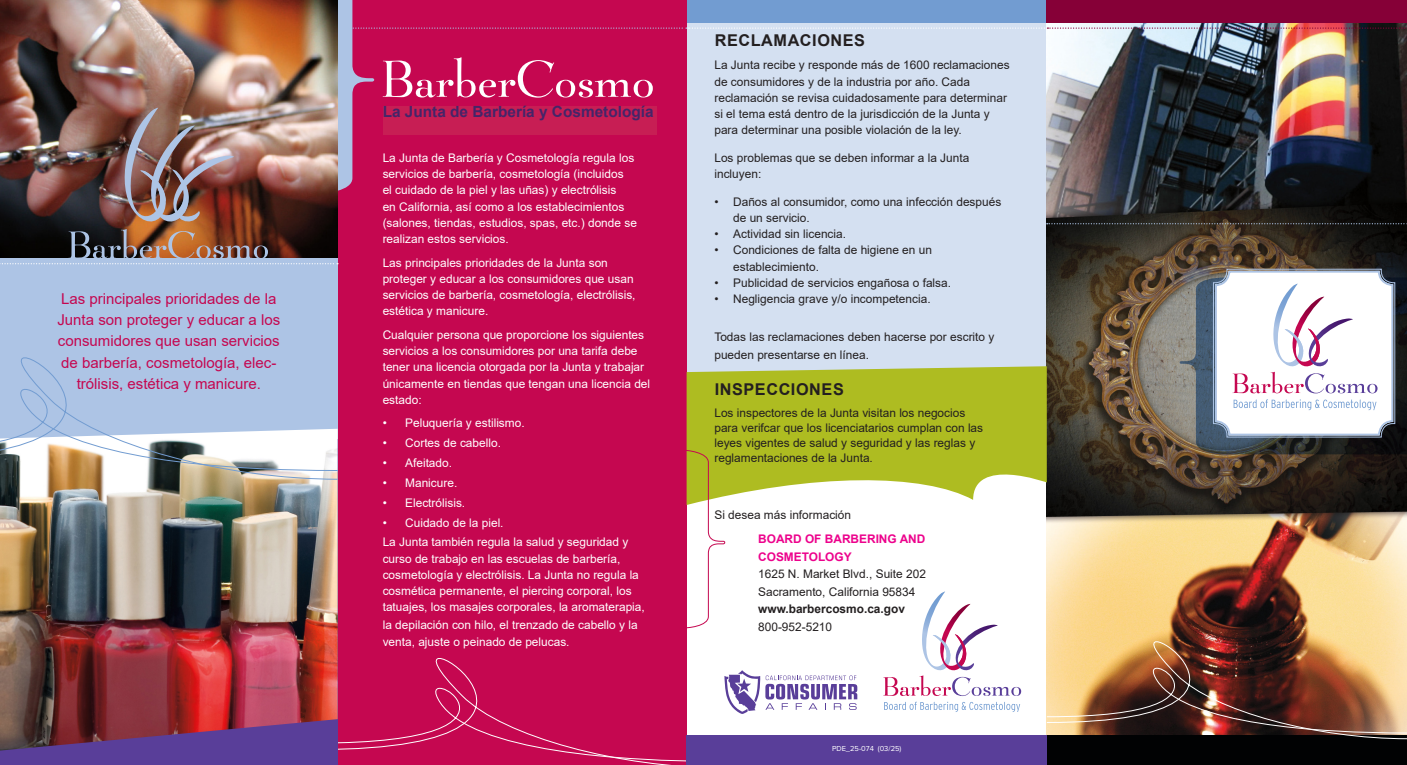
<style>
.page{position:relative;width:1407px;height:765px;background:#fff}
.page>*{position:absolute;margin:0;border:0;box-sizing:border-box;transform-origin:0 0}
.t1{font:700 16.25px "Arial";letter-spacing:.035em;color:#231f20}
.t2{font:700 15.38px "Arial";color:#452569}
.t3{font:15px/21.2px "Arial";color:#c50750;text-align:center}
.t4{font:11.88px/16.2px "Arial";color:#fff}
.t5{font:11.88px/16.2px "Arial";color:#231f20}
.t6{font:700 11.88px/17.5px "Arial";color:#ed028c}
.t7{font:700 11.88px "Arial";color:#231f20}
.t8{font:7.5px "Proxima Nova";color:#fff}
</style>
<div class="page">
<svg style="left:338px;top:734px;width:349px;height:31px"></svg>
<img style="left:0;top:734px;width:338px;height:17px">
<div style="left:1046px;top:735px;width:360px;height:30px;background:#010203"></div>
<svg style="left:1046px;top:734px;width:360px;height:5px"></svg>
<img style="left:0;top:0;width:1407px;height:734px">
<div style="left:686px;top:735px;width:360px;height:30px;background:#593e99"></div>
<h1 class="t3" style="left:57px;top:288px;width:224px">Las principales prioridades de la Junta son proteger y educar a los consumidores que usan servicios de barbería, cosmetología, elec&shy;trólisis, estética y manicure.</h1>
<p class="t2" style="left:382px;top:101px;width:272px">La Junta de Barbería y Cosmetología</p>
<p class="t4" style="left:382px;top:150px;width:256px">La Junta de Barbería y Cosmetología regula los servicios de barbería, cosmetología (incluidos<br>el cuidado de la piel y las uñas) y electrólisis<br>en California, así como a los establecimientos (salones, tiendas, estudios, spas, etc.) donde se realizan estos servicios.</p>
<p class="t4" style="left:382px;top:254px;width:254px">Las principales prioridades de la Junta son proteger y educar a los consumidores que usan servicios de barbería, cosmetología, electrólisis, estética y manicure.</p>
<p class="t4" style="left:382px;top:326px;width:269px">Cualquier persona que proporcione los siguientes servicios a los consumidores por una tarifa debe tener una licencia otorgada por la Junta y trabajar únicamente en tiendas que tengan una licencia del estado:</p>
<p class="t4" style="left:382px;top:415px;width:143px">• Peluquería y estilismo.</p>
<p class="t4" style="left:382px;top:435px;width:120px">• Cortes de cabello.</p>
<p class="t4" style="left:382px;top:455px;width:71px">• Afeitado.</p>
<p class="t4" style="left:382px;top:474px;width:76px">• Manicure.</p>
<p class="t4" style="left:382px;top:494px;width:84px">• Electrólisis.</p>
<p class="t4" style="left:382px;top:514px;width:122px">• Cuidado de la piel.</p>
<p class="t4" style="left:382px;top:534px;width:264px">La Junta también regula la salud y seguridad y curso de trabajo en las escuelas de barbería, cosmetología y electrólisis. La Junta no regula la cosmética permanente, el piercing corporal, los tatuajes, los masajes corporales, la aromaterapia,</p>
<p class="t4" style="left:382px;top:616px;width:256px;line-height:17.5px">la depilación con hilo, el trenzado de cabello y la venta, ajuste o peinado de pelucas.</p>
<h2 class="t1" style="left:714px;top:29px;width:152px">RECLAMACIONES</h2>
<p class="t5" style="left:714px;top:57px;width:297px">La Junta recibe y responde más de 1600 reclamaciones de consumidores y de la industria por año. Cada reclamación se revisa cuidadosamente para determinar si el tema está dentro de la jurisdicción de la Junta y para determinar una posible violación de la ley.</p>
<p class="t5" style="left:714px;top:150px;width:256px">Los problemas que se deben informar a la Junta incluyen:</p>
<p class="t5" style="left:733px;top:193px;width:269px;text-indent:-19px">• Daños al consumidor, como una infección después de un servicio.</p>
<p class="t5" style="left:714px;top:226px;width:133px">• Actividad sin licencia.</p>
<p class="t5" style="left:733px;top:242px;width:200px;text-indent:-19px">• Condiciones de falta de higiene en un establecimiento.</p>
<p class="t5" style="left:714px;top:275px;width:238px">• Publicidad de servicios engañosa o falsa.</p>
<p class="t5" style="left:714px;top:291px;width:218px">• Negligencia grave y/o incompetencia.</p>
<p class="t5" style="left:714px;top:328px;width:281px;line-height:17.5px">Todas las reclamaciones deben hacerse por escrito y pueden presentarse en línea.</p>
<h2 class="t1" style="left:714px;top:378px;width:131px">INSPECCIONES</h2>
<p class="t5" style="left:714px;top:405px;width:270px;line-height:15px">Los inspectores de la Junta visitan los negocios para verifcar que los licenciatarios cumplan con las leyes vigentes de salud y seguridad y las reglas y reglamentaciones de la Junta.</p>
<p class="t5" style="left:714px;top:506px;width:138px">Si desea más información</p>
<p class="t6" style="left:758px;top:530px;width:169px">BOARD OF BARBERING AND<br>COSMETOLOGY</p>
<p class="t5" style="left:758px;top:566px;width:169px">1625 N. Market Blvd., Suite 202</p>
<p class="t5" style="left:758px;top:583px;width:159px">Sacramento, California 95834</p>
<p class="t7" style="left:758px;top:601px;width:148px">www.barbercosmo.ca.gov</p>
<p class="t5" style="left:758px;top:618px;width:75px">800-952-5210</p>
<p class="t8" style="left:832px;top:744px;width:71px">PDE_25-074 (03/25)</p>
</div>
